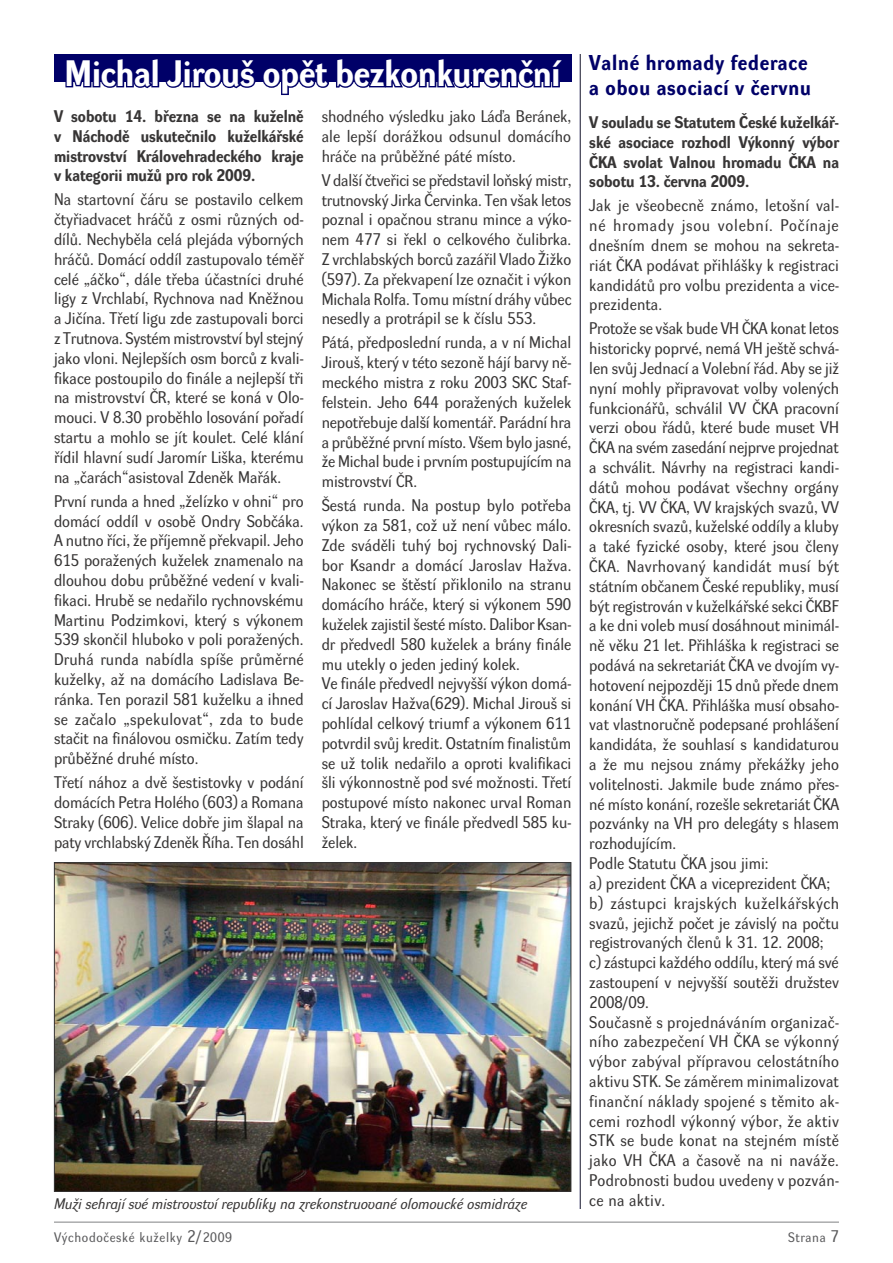
<style>
.page{position:relative;width:893px;height:1263px;background:#fff}
.page>*{position:absolute;margin:0;border:0;box-sizing:border-box;transform-origin:0 0}
.t1{font:800 36px "Dynamo RCE";color:#fff}
.T_nadpis_14{font:800 21px "Dynamo RCE";letter-spacing:.04em;color:#000068}
.T_11_regular{font:16.5px/19.8px "Dynamo RCE";color:#373535;text-align:justify}
.T_11_Heavy{font:800 16.5px/19.8px "Dynamo RCE";color:#373535;text-align:justify}
.T_11_regular-2{font:16.5px "Dynamo RCE";letter-spacing:.02em;color:#373535}
.T_10_Italic{font:italic 15px "Dynamo RCE";color:#373535}
.t2{font:13.5px "Dynamo RCE";letter-spacing:.05em;color:#59595b}
.s1{font-size:16.5px}
</style>
<div class="page">
<hr style="left:54px;top:1222px;width:785px;height:1px;background:#818284">
<hr style="left:580px;top:54px;width:1px;height:1155px;background:#59595b">
<div style="left:54px;top:54px;width:517px;height:28px;background:#000068"></div>
<svg style="left:65px;top:82px;width:495px;height:14px"></svg>
<img style="left:56px;top:864px;width:513px;height:326px">
<p class="t1" style="left:65px;top:53px;width:497px">Michal Jirouš opět bezkonkurenční</p>
<p class="T_11_Heavy" style="left:54px;top:106px;width:251px">V sobotu 14. března se na kuželně v Náchodě uskutečnilo kuželkářské mistrovství Královehradeckého kraje v kategorii mužů pro rok 2009.</p>
<p class="T_11_regular" style="left:54px;top:190px;width:251px">Na startovní čáru se postavilo celkem čtyřiadvacet hráčů z osmi různých od&shy;dílů. Nechyběla celá plejáda výborných hráčů. Domácí oddíl zastupovalo téměř celé „áčko“, dále třeba účastníci druhé ligy z Vrchlabí, Rychnova nad Kněžnou a Jičína. Třetí ligu zde zastupovali borci z Trutnova. Systém mistrovství byl stejný jako vloni. Nejlepších osm borců z kvali&shy;fikace postoupilo do finále a nejlepší tři na mistrovství ČR, které se koná v Olo&shy;mouci. V 8.30 proběhlo losování pořadí startu a mohlo se jít koulet. Celé klání řídil hlavní sudí Jaromír Liška, kterému na „čarách“asistoval Zdeněk Mařák.</p>
<p class="T_11_regular" style="left:54px;top:491px;width:251px">První runda a hned „želízko v ohni“ pro domácí oddíl v osobě Ondry Sobčáka.<br>A nutno říci, že příjemně překvapil. Jeho 615 poražených kuželek znamenalo na dlouhou dobu průběžné vedení v kvali&shy;fikaci. Hrubě se nedařilo rychnovskému Martinu Podzimkovi, který s výkonem 539 skončil hluboko v poli poražených.</p>
<p class="T_11_regular" style="left:54px;top:650px;width:251px">Druhá runda nabídla spíše průměrné kuželky, až na domácího Ladislava Be&shy;ránka. Ten porazil 581 kuželku a ihned se začalo „spekulovat“, zda to bude stačit na finálovou osmičku. Zatím tedy průběžné druhé místo.</p>
<p class="T_11_regular" style="left:54px;top:773px;width:251px">Třetí nához a dvě šestistovky v podání domácích Petra Holého (603) a Romana Straky (606). Velice dobře jim šlapal na paty vrchlabský Zdeněk Říha. Ten dosáhl</p>
<p class="T_11_regular" style="left:322px;top:107px;width:251px">shodného výsledku jako Láďa Beránek, ale lepší dorážkou odsunul domácího hráče na průběžné páté místo.</p>
<p class="T_11_regular" style="left:322px;top:170px;width:251px">V další čtveřici se představil loňský mistr, trutnovský Jirka Červinka. Ten však letos poznal i opačnou stranu mince a výko&shy;nem 477 si řekl o celkového čulibrka.<br>Z vrchlabských borců zazářil Vlado Žižko (597). Za překvapení lze označit i výkon Michala Rolfa. Tomu místní dráhy vůbec nesedly a protrápil se k číslu 553.</p>
<p class="T_11_regular" style="left:322px;top:333px;width:251px">Pátá, předposlední runda, a v ní Michal Jirouš, který v této sezoně hájí barvy ně&shy;meckého mistra z roku 2003 SKC Staf&shy;felstein. Jeho 644 poražených kuželek nepotřebuje další komentář. Parádní hra a průběžné první místo. Všem bylo jasné, že Michal bude i prvním postupujícím na mistrovství ČR.</p>
<p class="T_11_regular" style="left:322px;top:496px;width:251px">Šestá runda. Na postup bylo potřeba výkon za 581, což už není vůbec málo.<br>Zde sváděli tuhý boj rychnovský Dali&shy;bor Ksandr a domácí Jaroslav Hažva.<br>Nakonec se štěstí přiklonilo na stranu domácího hráče, který si výkonem 590 kuželek zajistil šesté místo. Dalibor Ksan&shy;dr předvedl 580 kuželek a brány finále mu utekly o jeden jediný kolek.</p>
<p class="T_11_regular" style="left:322px;top:674px;width:251px">Ve finále předvedl nejvyšší výkon domá&shy;cí Jaroslav Hažva(629). Michal Jirouš si pohlídal celkový triumf a výkonem 611 potvrdil svůj kredit. Ostatním finalistům se už tolik nedařilo a oproti kvalifikaci šli výkonnostně pod své možnosti. Třetí postupové místo nakonec urval Roman Straka, který ve finále předvedl 585 ku&shy;želek.</p>
<p class="T_nadpis_14" style="left:589px;top:51px;width:220px">Valné hromady federace</p>
<p class="T_nadpis_14" style="left:589px;top:76px;width:223px">a obou asociací v červnu</p>
<p class="T_11_Heavy" style="left:589px;top:112px;width:251px">V souladu se Statutem České kuželkář&shy;ské asociace rozhodl Výkonný výbor ČKA svolat Valnou hromadu ČKA na sobotu 13. června 2009.</p>
<p class="T_11_regular" style="left:589px;top:196px;width:251px">Jak je všeobecně známo, letošní val&shy;né hromady jsou volební. Počínaje dnešním dnem se mohou na sekreta&shy;riát ČKA podávat přihlášky k registraci kandidátů pro volbu prezidenta a vice&shy;prezidenta.</p>
<p class="T_11_regular" style="left:589px;top:319px;width:251px">Protože se však bude VH ČKA konat letos historicky poprvé, nemá VH ještě schvá&shy;len svůj Jednací a Volební řád. Aby se již nyní mohly připravovat volby volených funkcionářů, schválil VV ČKA pracovní verzi obou řádů, které bude muset VH ČKA na svém zasedání nejprve projednat a schválit. Návrhy na registraci kandi&shy;dátů mohou podávat všechny orgány ČKA, tj. VV ČKA, VV krajských svazů, VV okresních svazů, kuželské oddíly a kluby a také fyzické osoby, které jsou členy ČKA. Navrhovaný kandidát musí být státním občanem České republiky, musí být registrován v kuželkářské sekci ČKBF a ke dni voleb musí dosáhnout minimál&shy;ně věku 21 let. Přihláška k registraci se podává na sekretariát ČKA ve dvojím vy&shy;hotovení nejpozději 15 dnů přede dnem konání VH ČKA. Přihláška musí obsaho&shy;vat vlastnoručně podepsané prohlášení kandidáta, že souhlasí s kandidaturou a že mu nejsou známy překážky jeho volitelnosti. Jakmile bude známo přes&shy;né místo konání, rozešle sekretariát ČKA pozvánky na VH pro delegáty s hlasem rozhodujícím.</p>
<p class="T_11_regular" style="left:589px;top:853px;width:181px">Podle Statutu ČKA jsou jimi:</p>
<p class="T_11_regular" style="left:589px;top:873px;width:242px">a) prezident ČKA a viceprezident ČKA;</p>
<p class="T_11_regular" style="left:589px;top:893px;width:251px">b) zástupci krajských kuželkářských svazů, jejichž počet je závislý na počtu registrovaných členů k 31. 12. 2008;</p>
<p class="T_11_regular" style="left:589px;top:952px;width:251px">c) zástupci každého oddílu, který má své zastoupení v nejvyšší soutěži družstev 2008/09.</p>
<p class="T_11_regular" style="left:589px;top:1012px;width:251px">Současně s projednáváním organizač&shy;ního zabezpečení VH ČKA se výkonný výbor zabýval přípravou celostátního aktivu STK. Se záměrem minimalizovat finanční náklady spojené s těmito ak&shy;cemi rozhodl výkonný výbor, že aktiv STK se bude konat na stejném místě jako VH ČKA a časově na ni naváže.<br>Podrobnosti budou uvedeny v pozván-</p>
<p class="T_10_Italic" style="left:54px;top:1195px;width:475px">Muži sehrají své mistrovství republiky na zrekonstruované olomoucké osmidráze</p>
<p class="T_11_regular-2" style="left:589px;top:1191px;width:77px">ce na aktiv.</p>
<p class="t2" style="left:54px;top:1229px;width:180px">Východočeské kuželky <span class="s1">2/</span>2009</p>
<p class="t2" style="left:788px;top:1229px;width:52px">Strana <span class="s1">7</span></p>
</div>
